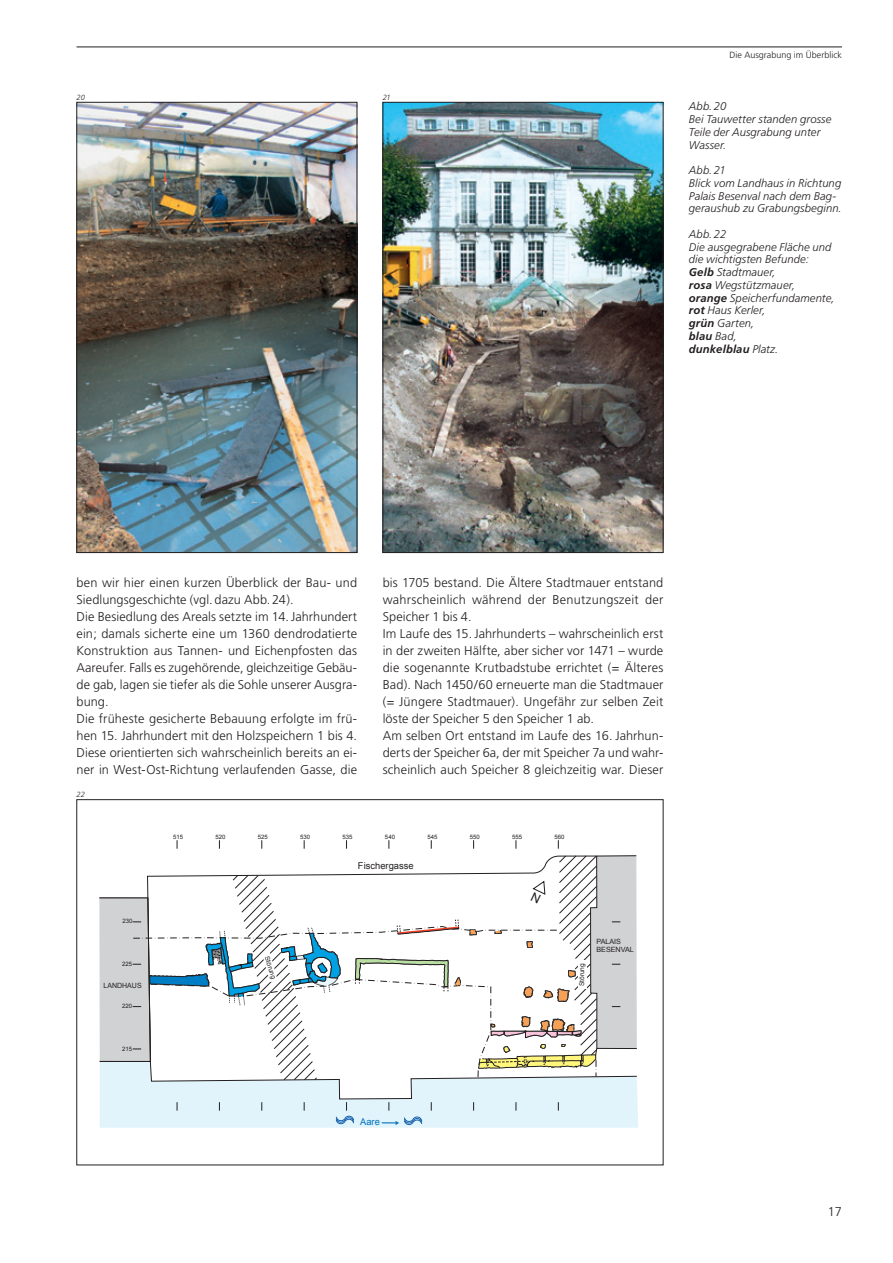
<style>
.page{position:relative;width:893px;height:1263px;background:#fff}
.page>*{position:absolute;margin:0;border:0;box-sizing:border-box;transform-origin:0 0}
.t1{font:300 12.75px/17px "Frutiger";letter-spacing:.01em;color:#231f20}
.t2{font:italic 300 11.25px/12.8px "Frutiger";letter-spacing:.01em;color:#231f20}
.t3{font:9.3px "Arial";color:#231f20}
.t4{font:9.3px "Arial";color:#0072bc}
.t5{font:300 9px "Frutiger";color:#231f20}
.t6{font:italic 300 7.5px "Frutiger";color:#231f20}
.t7{font:7.2px/8.7px "Arial";color:#231f20}
.t8{font:6.6px "Arial";color:#231f20}
.t9{font:6px "Arial";color:#231f20}
.s1{font-weight:700}
</style>
<div class="page">
<hr style="left:77px;top:47px;width:765px;height:1px;background:#231f20">
<img style="left:79px;top:104px;width:276px;height:447px">
<div style="left:77px;top:102px;width:280px;height:451px;border:1px solid #231f20"></div>
<img style="left:385px;top:104px;width:276px;height:447px">
<div style="left:383px;top:102px;width:280px;height:451px;border:1px solid #231f20"></div>
<svg style="left:99px;top:855px;width:539px;height:273px"></svg>
<p class="t6" style="left:77px;top:93px;width:10px">20</p>
<p class="t6" style="left:383px;top:93px;width:10px">21</p>
<p class="t5" style="left:729px;top:50px;width:114px">Die Ausgrabung im Überblick</p>
<p class="t2" style="left:689px;top:100px;width:144px">Abb.20<br>Bei Tauwetter standen grosse<br>Teile der Ausgrabung unter<br>Wasser.</p>
<p class="t2" style="left:689px;top:164px;width:154px">Abb.21<br>Blick vom Landhaus in Richtung<br>Palais Besenval nach dem Bag&shy;geraushub zu Grabungsbeginn.</p>
<p class="t2" style="left:689px;top:228px;width:147px">Abb.22<br>Die ausgegrabene Fläche und die wichtigsten Befunde:<br><span class="s1">Gelb</span> Stadtmauer,<br><span class="s1">rosa</span> Wegstützmauer, <span class="s1">orange</span> Speicherfundamente, <span class="s1">rot</span> Haus Kerler,<br><span class="s1">grün</span> Garten,<br><span class="s1">blau</span> Bad,<br><span class="s1">dunkelblau</span> Platz.</p>
<p class="t1" style="left:77px;top:574px;width:282px">ben wir hier einen kurzen Überblick der Bau- und Siedlungsgeschichte (vgl. dazu Abb.24).<br>Die Besiedlung des Areals setzte im 14. Jahrhundert ein; damals sicherte eine um 1360 dendrodatierte Konstruktion aus Tannen- und Eichenpfosten das Aareufer. Falls es zugehörende, gleichzeitige Gebäu&shy;de gab, lagen sie tiefer als die Sohle unserer Ausgra&shy;bung.<br>Die früheste gesicherte Bebauung erfolgte im frü&shy;hen 15. Jahrhundert mit den Holzspeichern 1 bis 4.<br>Diese orientierten sich wahrscheinlich bereits an ei&shy;ner in West-Ost-Richtung verlaufenden Gasse, die</p>
<p class="t6" style="left:77px;top:790px;width:10px">22</p>
<p class="t1" style="left:383px;top:574px;width:282px">bis 1705 bestand. Die Ältere Stadtmauer entstand wahrscheinlich während der Benutzungszeit der Speicher 1 bis 4.<br>Im Laufe des 15. Jahrhunderts – wahrscheinlich erst in der zweiten Hälfte, aber sicher vor 1471 – wurde die sogenannte Krutbadstube errichtet (= Älteres Bad). Nach 1450/60 erneuerte man die Stadtmauer (= Jüngere Stadtmauer). Ungefähr zur selben Zeit löste der Speicher 5 den Speicher 1 ab.<br>Am selben Ort entstand im Laufe des 16. Jahrhun&shy;derts der Speicher 6a, der mit Speicher 7a und wahr&shy;scheinlich auch Speicher 8 gleichzeitig war. Dieser</p>
<p class="t9" style="left:122px;top:918px;width:12px">230</p>
<p class="t9" style="left:122px;top:960px;width:12px">225</p>
<p class="t9" style="left:122px;top:1003px;width:12px">220</p>
<p class="t9" style="left:122px;top:1045px;width:12px">215</p>
<p class="t7" style="left:104px;top:981px;width:40px">LANDHAUS</p>
<p class="t9" style="left:173px;top:833px;width:12px">515</p>
<p class="t9" style="left:215px;top:833px;width:12px">520</p>
<p class="t9" style="left:258px;top:833px;width:12px">525</p>
<p class="t9" style="left:300px;top:833px;width:12px">530</p>
<p class="t9" style="left:343px;top:833px;width:12px">535</p>
<p class="t9" style="left:385px;top:833px;width:12px">540</p>
<p class="t9" style="left:427px;top:833px;width:12px">545</p>
<p class="t9" style="left:470px;top:833px;width:12px">550</p>
<p class="t9" style="left:512px;top:833px;width:12px">555</p>
<p class="t9" style="left:554px;top:833px;width:12px">560</p>
<p class="t3" style="left:358px;top:861px;width:57px">Fischergasse</p>
<p class="t8" style="left:270px;top:955px;width:25px;rotate:72deg">Störung</p>
<p class="t8" style="left:578px;top:986px;width:25px;rotate:-90deg">Störung</p>
<p class="t7" style="left:596px;top:937px;width:39px">PALAIS<br>BESENVAL</p>
<p class="t4" style="left:360px;top:1116px;width:21px">Aare</p>
<p class="t1" style="left:828px;top:1203px;width:16px">17</p>
</div>
